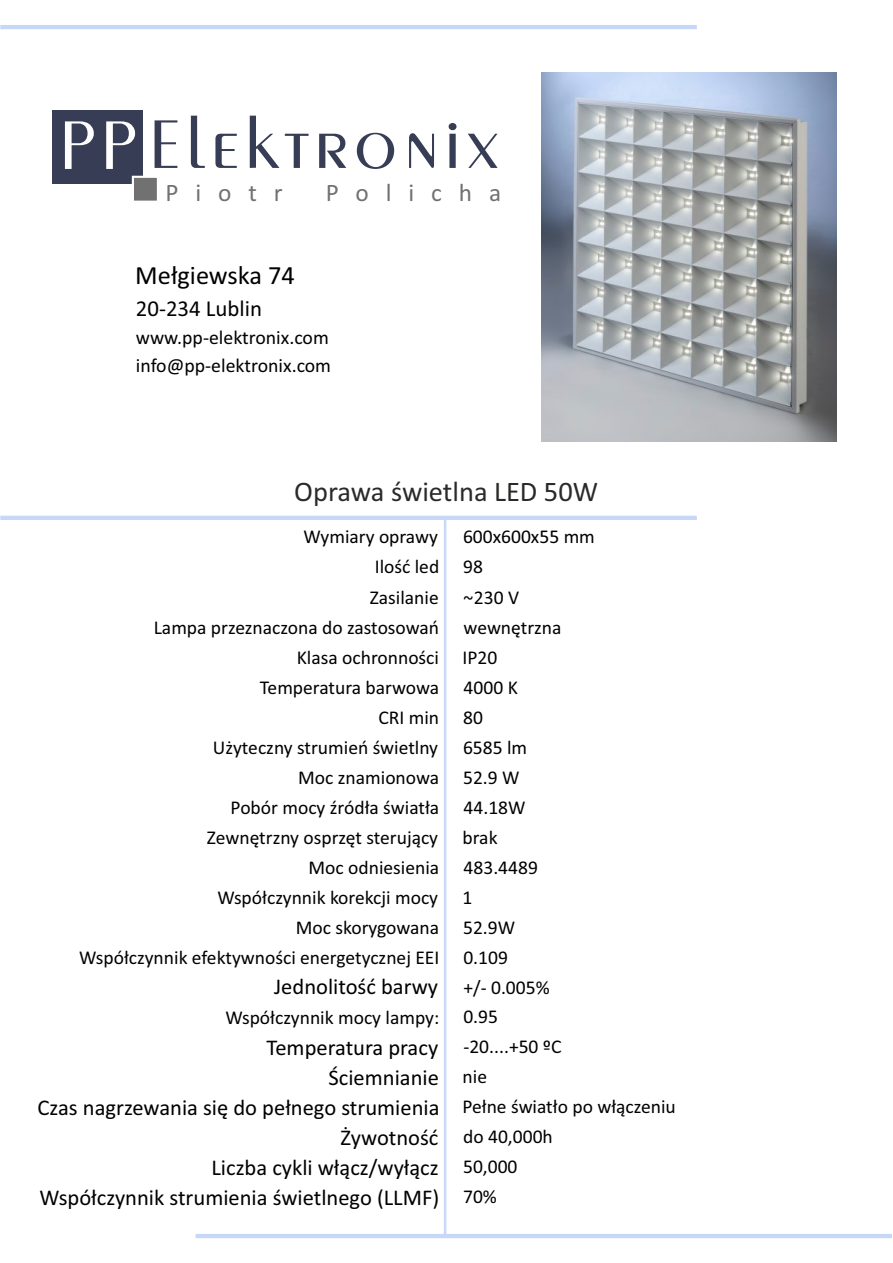
<style>
.page{position:relative;width:893px;height:1263px;background:#fff}
.page>*{position:absolute;margin:0;border:0;box-sizing:border-box;transform-origin:0 0}
.t1{font:28.5px "Calibri";color:#2a2a29}
.t2{font:26.4px "Calibri";color:#000}
.t3{font:25.35px "Calibri";letter-spacing:.67em;color:#717171}
.t4{font:22.8px "Calibri";color:#000}
.t5{font:22.5px/30px "Calibri";color:#000}
.t6{font:19.8px/28.2px "Calibri";color:#000}
.t7{font:19.5px/30px "Calibri";color:#000}
.s1{font-size:19.5px}
</style>
<div class="page">
<svg style="left:155px;top:116px;width:343px;height:53px"></svg>
<div style="left:53px;top:110px;width:90px;height:74px;background:#383d56"></div>
<svg style="left:65px;top:121px;width:70px;height:48px"></svg>
<svg style="left:131px;top:175px;width:26px;height:26px"></svg>
<svg style="left:444px;top:520px;width:2px;height:714px"></svg>
<hr style="left:196px;top:1234px;width:696px;height:4px;background:#c6d7f7">
<hr style="left:0;top:25px;width:697px;height:4px;background:#c6d7f7">
<hr style="left:0;top:516px;width:697px;height:4px;background:#c6d7f7">
<img style="left:542px;top:72px;width:294px;height:369px">
<p class="t3" style="left:165px;top:182px;width:119px">Piotr</p>
<p class="t3" style="left:326px;top:182px;width:177px">Policha</p>
<h2 class="t2" style="left:135px;top:264px;width:161px">Mełgiewska 74</h2>
<p class="t4" style="left:136px;top:299px;width:128px">20-234 Lublin</p>
<p class="t6" style="left:136px;top:325px;width:197px">www.pp-elektronix.com info@pp-elektronix.com</p>
<h1 class="t1" style="left:294px;top:480px;width:305px">Oprawa świetlna LED 50W</h1>
<p class="t7" style="left:304px;top:523px;width:136px">Wymiary oprawy</p>
<p class="t7" style="left:463px;top:523px;width:133px">600x600x55 mm</p>
<p class="t7" style="left:375px;top:553px;width:110px">Ilość led 98</p>
<p class="t7" style="left:370px;top:584px;width:70px">Zasilanie</p>
<p class="t7" style="left:154px;top:614px;width:409px">Lampa przeznaczona do zastosowań wewnętrzna</p>
<p class="t7" style="left:463px;top:584px;width:57px">~230 V</p>
<p class="t7" style="left:297px;top:644px;width:202px">Klasa ochronności IP20</p>
<p class="t7" style="left:260px;top:674px;width:259px">Temperatura barwowa 4000 K</p>
<p class="t7" style="left:378px;top:704px;width:106px">CRI min 80</p>
<p class="t7" style="left:213px;top:734px;width:227px">Użyteczny strumień świetlny</p>
<p class="t7" style="left:463px;top:734px;width:66px">6585 lm</p>
<p class="t7" style="left:298px;top:764px;width:223px">Moc znamionowa 52.9 W</p>
<p class="t7" style="left:231px;top:794px;width:296px">Pobór mocy źródła światła 44.18W</p>
<p class="t7" style="left:207px;top:824px;width:233px">Zewnętrzny osprzęt sterujący</p>
<p class="t7" style="left:463px;top:824px;width:36px">brak</p>
<p class="t7" style="left:309px;top:854px;width:231px">Moc odniesienia 483.4489</p>
<p class="t7" style="left:217px;top:884px;width:256px">Współczynnik korekcji mocy 1</p>
<p class="t7" style="left:79px;top:914px;width:437px;text-indent:217px">Moc skorygowana 52.9W<br>Współczynnik efektywności energetycznej EEI 0.109</p>
<p class="t5" style="left:274px;top:974px;width:166px">Jednolitość barwy</p>
<p class="t7" style="left:463px;top:974px;width:88px">+/- 0.005%</p>
<p class="t7" style="left:225px;top:1004px;width:274px">Współczynnik mocy lampy: 0.95</p>
<p class="t5" style="left:266px;top:1034px;width:173px">Temperatura pracy</p>
<p class="t7" style="left:463px;top:1033px;width:100px">-20....+50 ºC</p>
<p class="t5" style="left:329px;top:1064px;width:160px">Ściemnianie <span class="s1">nie</span></p>
<p class="t5" style="left:341px;top:1094px;width:337px;text-indent:-303px">Czas nagrzewania się do pełnego strumienia <span class="s1">Pełne światło po włączeniu<br></span>Żywotność</p>
<p class="t7" style="left:463px;top:1123px;width:91px">do 40,000h</p>
<p class="t5" style="left:211px;top:1154px;width:308px">Liczba cykli włącz/wyłącz <span class="s1">50,000</span></p>
<p class="t5" style="left:39px;top:1184px;width:459px">Współczynnik strumienia świetlnego (LLMF) <span class="s1">70%</span></p>
</div>
